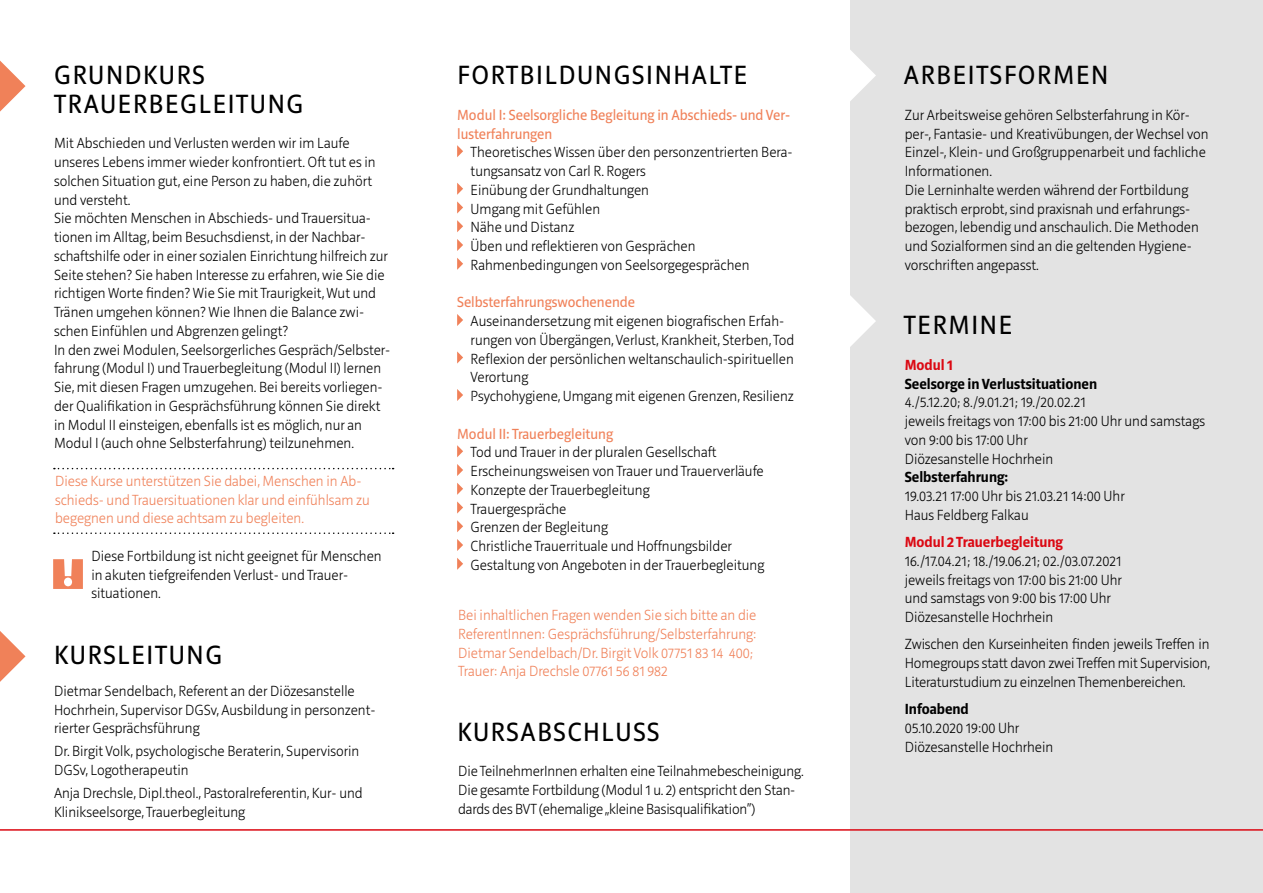
<style>
.page{position:relative;width:1263px;height:893px;background:#fff}
.page>*{position:absolute;margin:0;border:0;box-sizing:border-box;transform-origin:0 0}
.t1{font:27px/28.5px "Riga";letter-spacing:.06em;color:#000}
.t2{font:200 15px/18.8px "Riga";color:#000}
.t3{font:200 15px/18.8px "Riga";color:#f08159}
.t4{font:15px/18.8px "Riga";color:#f08159}
.t5{font:700 15px "Riga";color:#000}
.t6{font:700 15px "Riga";color:#db0812}
</style>
<div class="page">
<div style="left:850px;top:0;width:413px;height:893px;background:#e3e3e3"></div>
<svg style="left:0;top:61px;width:26px;height:51px"></svg>
<svg style="left:850px;top:50px;width:26px;height:51px"></svg>
<svg style="left:850px;top:295px;width:26px;height:52px"></svg>
<svg style="left:0;top:631px;width:26px;height:51px"></svg>
<hr style="left:0;top:829px;width:1263px;height:2px;background:#db0812">
<svg style="left:457px;top:145px;width:6px;height:12px"></svg>
<svg style="left:457px;top:183px;width:6px;height:12px"></svg>
<svg style="left:457px;top:201px;width:6px;height:13px"></svg>
<svg style="left:457px;top:220px;width:6px;height:12px"></svg>
<svg style="left:457px;top:239px;width:6px;height:12px"></svg>
<svg style="left:457px;top:258px;width:6px;height:12px"></svg>
<svg style="left:457px;top:314px;width:6px;height:12px"></svg>
<svg style="left:457px;top:351px;width:6px;height:13px"></svg>
<svg style="left:457px;top:389px;width:6px;height:12px"></svg>
<svg style="left:457px;top:445px;width:6px;height:12px"></svg>
<svg style="left:457px;top:464px;width:6px;height:12px"></svg>
<svg style="left:457px;top:483px;width:6px;height:12px"></svg>
<svg style="left:457px;top:501px;width:6px;height:13px"></svg>
<svg style="left:457px;top:520px;width:6px;height:12px"></svg>
<svg style="left:457px;top:539px;width:6px;height:12px"></svg>
<svg style="left:457px;top:558px;width:6px;height:12px"></svg>
<svg style="left:54px;top:468px;width:340px;height:1px"></svg>
<svg style="left:54px;top:532px;width:340px;height:2px"></svg>
<svg style="left:53px;top:559px;width:30px;height:30px"></svg>
<h1 class="t1" style="left:54px;top:62px;width:251px">GRUNDKURS<br>TRAUERBEGLEITUNG</h1>
<p class="t2" style="left:54px;top:134px;width:338px">Mit Abschieden und Verlusten werden wir im Laufe unseres Lebens immer wieder konfrontiert. Oft tut es in solchen Situation gut, eine Person zu haben, die zuhört und versteht.<br>Sie möchten Menschen in Abschieds- und Trauersitua&shy;tionen im Alltag, beim Besuchsdienst, in der Nachbar&shy;schaftshilfe oder in einer sozialen Einrichtung hilfreich zur Seite stehen? Sie haben Interesse zu erfahren, wie Sie die richtigen Worte finden? Wie Sie mit Traurigkeit, Wut und Tränen umgehen können? Wie Ihnen die Balance zwi&shy;schen Einfühlen und Abgrenzen gelingt?<br>In den zwei Modulen, Seelsorgerliches Gespräch/Selbster&shy;fahrung (Modul I) und Trauerbegleitung (Modul II) lernen Sie, mit diesen Fragen umzugehen. Bei bereits vorliegen&shy;der Qualifikation in Gesprächsführung können Sie direkt in Modul II einsteigen, ebenfalls ist es möglich, nur an Modul I (auch ohne Selbsterfahrung) teilzunehmen.</p>
<p class="t3" style="left:55px;top:472px;width:316px">Diese Kurse unterstützen Sie dabei, Menschen in Ab&shy;schieds- und Trauersituationen klar und einfühlsam zu begegnen und diese achtsam zu begleiten.</p>
<p class="t2" style="left:91px;top:547px;width:292px">Diese Fortbildung ist nicht geeignet für Menschen in akuten tiefgreifenden Verlust- und Trauer&shy;situationen.</p>
<h1 class="t1" style="left:54px;top:642px;width:169px">KURSLEITUNG</h1>
<p class="t2" style="left:54px;top:682px;width:323px">Dietmar Sendelbach, Referent an der Diözesanstelle<br>Hochrhein, Supervisor DGSv, Ausbildung in personzent&shy;rierter Gesprächsführung</p>
<p class="t2" style="left:54px;top:742px;width:307px">Dr. Birgit Volk, psychologische Beraterin, Supervisorin<br>DGSv, Logotherapeutin</p>
<p class="t2" style="left:54px;top:784px;width:310px">Anja Drechsle, Dipl.theol., Pastoralreferentin, Kur- und<br>Klinikseelsorge, Trauerbegleitung</p>
<h1 class="t1" style="left:457px;top:62px;width:292px">FORTBILDUNGSINHALTE</h1>
<p class="t4" style="left:457px;top:106px;width:335px">Modul I: Seelsorgliche Begleitung in Abschieds- und Ver&shy;lusterfahrungen</p>
<p class="t2" style="left:471px;top:143px;width:324px">Theoretisches Wissen über den personzentrierten Bera&shy;tungsansatz von Carl R. Rogers<br>Einübung der Grundhaltungen<br>Umgang mit Gefühlen<br>Nähe und Distanz<br>Üben und reflektieren von Gesprächen Rahmenbedingungen von Seelsorgegesprächen</p>
<p class="t4" style="left:457px;top:293px;width:179px">Selbsterfahrungswochenende</p>
<p class="t2" style="left:471px;top:312px;width:325px">Auseinandersetzung mit eigenen biografischen Erfah&shy;rungen von Übergängen, Verlust, Krankheit, Sterben, Tod Reflexion der persönlichen weltanschaulich-spirituellen Verortung<br>Psychohygiene, Umgang mit eigenen Grenzen, Resilienz</p>
<p class="t4" style="left:457px;top:425px;width:158px">Modul II: Trauerbegleitung</p>
<p class="t2" style="left:471px;top:443px;width:295px">Tod und Trauer in der pluralen Gesellschaft Erscheinungsweisen von Trauer und Trauerverläufe Konzepte der Trauerbegleitung<br>Trauergespräche<br>Grenzen der Begleitung<br>Christliche Trauerrituale und Hoffnungsbilder Gestaltung von Angeboten in der Trauerbegleitung</p>
<p class="t3" style="left:458px;top:606px;width:300px">Bei inhaltlichen Fragen wenden Sie sich bitte an die ReferentInnen: Gesprächsführung/Selbsterfahrung:<br>Dietmar Sendelbach/Dr. Birgit Volk 07751 83 14 400; Trauer: Anja Drechsle 07761 56 81 982</p>
<h1 class="t1" style="left:457px;top:718px;width:204px">KURSABSCHLUSS</h1>
<p class="t2" style="left:458px;top:762px;width:347px">Die TeilnehmerInnen erhalten eine Teilnahmebescheinigung.<br>Die gesamte Fortbildung (Modul 1 u. 2) entspricht den Stan&shy;dards des BVT (ehemalige „kleine Basisqualifikation“)</p>
<h1 class="t1" style="left:904px;top:62px;width:206px">ARBEITSFORMEN</h1>
<p class="t2" style="left:905px;top:106px;width:305px">Zur Arbeitsweise gehören Selbsterfahrung in Kör&shy;per-, Fantasie- und Kreativübungen, der Wechsel von Einzel-, Klein- und Großgruppenarbeit und fachliche Informationen.<br>Die Lerninhalte werden während der Fortbildung praktisch erprobt, sind praxisnah und erfahrungs&shy;bezogen, lebendig und anschaulich. Die Methoden und Sozialformen sind an die geltenden Hygiene&shy;vorschriften angepasst.</p>
<h1 class="t1" style="left:904px;top:312px;width:110px">TERMINE</h1>
<p class="t6" style="left:905px;top:356px;width:50px">Modul 1</p>
<p class="t5" style="left:905px;top:375px;width:194px">Seelsorge in Verlustsituationen</p>
<p class="t2" style="left:905px;top:393px;width:302px">4./5.12.20; 8./9.01.21; 19./20.02.21<br>jeweils freitags von 17:00 bis 21:00 Uhr und samstags von 9:00 bis 17:00 Uhr<br>Diözesanstelle Hochrhein</p>
<p class="t5" style="left:905px;top:469px;width:105px">Selbsterfahrung:</p>
<p class="t2" style="left:905px;top:487px;width:222px">19.03.21 17:00 Uhr bis 21.03.21 14:00 Uhr<br>Haus Feldberg Falkau</p>
<p class="t6" style="left:905px;top:534px;width:160px">Modul 2 Trauerbegleitung</p>
<p class="t2" style="left:905px;top:552px;width:219px">16./17.04.21; 18./19.06.21; 02./03.07.2021 jeweils freitags von 17:00 bis 21:00 Uhr und samstags von 9:00 bis 17:00 Uhr Diözesanstelle Hochrhein</p>
<p class="t2" style="left:905px;top:635px;width:307px;text-align:justify">Zwischen den Kurseinheiten finden jeweils Treffen in Homegroups statt davon zwei Treffen mit Supervision, Literaturstudium zu einzelnen Themenbereichen.</p>
<p class="t5" style="left:905px;top:701px;width:66px">Infoabend</p>
<p class="t2" style="left:905px;top:719px;width:150px">05.10.2020 19:00 Uhr<br>Diözesanstelle Hochrhein</p>
</div>
